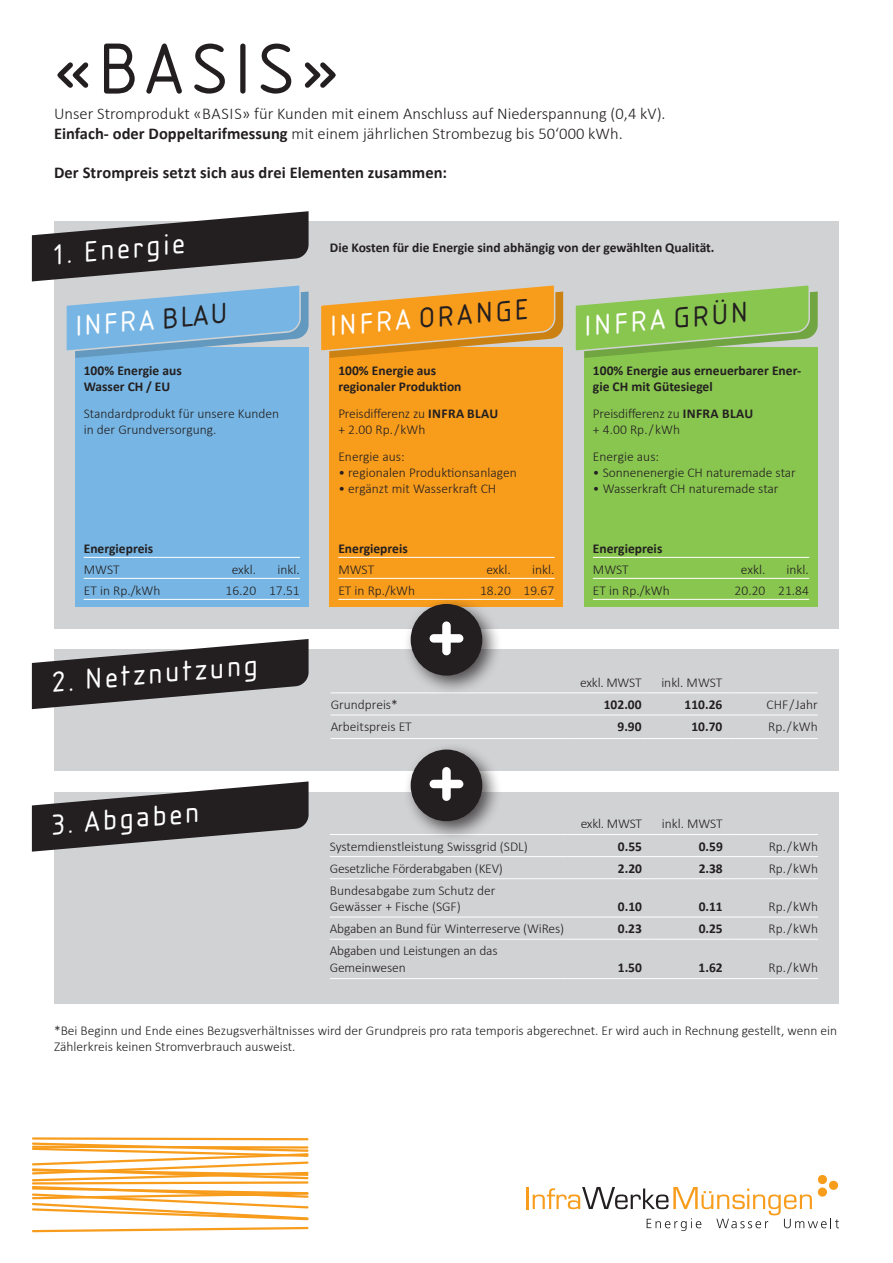
<style>
.page{position:relative;width:893px;height:1263px;background:#fff}
.page>*{position:absolute;margin:0;border:0;box-sizing:border-box;transform-origin:0 0}
.t1{font:75px "Isonorm D";letter-spacing:.08em;color:#231f20}
.t2{font:30px "Isonorm D";color:#fff}
.t3{font:30px "Isonorm D";color:#231f20}
.t4{font:300 16.5px/19.8px "Calibri";color:#231f20}
.t5{font:700 16.5px "Calibri";letter-spacing:.005em;color:#231f20}
.t6{font:300 13.5px/16.2px "Calibri";color:#231f20}
.t7{font:700 13.5px/16.2px "Calibri";color:#231f20}
.t8{font:300 13.5px "Calibri";letter-spacing:-.02em;color:#231f20}
.s1{font-weight:700}
.s2{color:#231f20}
.s3{color:#fff}
</style>
<div class="page">
<div style="left:54px;top:221px;width:785px;height:407px;background:#d1d2d4"></div>
<div style="left:54px;top:650px;width:785px;height:121px;background:#d1d2d4"></div>
<div style="left:54px;top:792px;width:785px;height:211px;background:#d1d2d4"></div>
<div style="left:75px;top:348px;width:234px;height:259px;background:#77b6e4"></div>
<hr style="left:84px;top:557px;width:216px;height:1px;background:#fff">
<hr style="left:84px;top:578px;width:216px;height:1px;background:#fff">
<hr style="left:84px;top:599px;width:216px;height:1px;background:#fff">
<div style="left:330px;top:348px;width:233px;height:259px;background:#f89c1c"></div>
<hr style="left:338px;top:557px;width:217px;height:1px;background:#fff">
<hr style="left:338px;top:578px;width:217px;height:1px;background:#fff">
<hr style="left:338px;top:599px;width:217px;height:1px;background:#fff">
<div style="left:584px;top:348px;width:234px;height:259px;background:#89c650"></div>
<hr style="left:593px;top:557px;width:216px;height:1px;background:#fff">
<hr style="left:593px;top:578px;width:216px;height:1px;background:#fff">
<hr style="left:593px;top:599px;width:216px;height:1px;background:#fff">
<hr style="left:331px;top:692px;width:237px;height:1px;background:#fff">
<hr style="left:568px;top:692px;width:80px;height:1px;background:#fff">
<hr style="left:648px;top:692px;width:80px;height:1px;background:#fff">
<hr style="left:728px;top:692px;width:90px;height:1px;background:#fff">
<hr style="left:331px;top:715px;width:237px;height:1px;background:#fff">
<hr style="left:568px;top:715px;width:80px;height:1px;background:#fff">
<hr style="left:648px;top:715px;width:80px;height:1px;background:#fff">
<hr style="left:728px;top:715px;width:90px;height:1px;background:#fff">
<hr style="left:331px;top:738px;width:237px;height:1px;background:#fff">
<hr style="left:568px;top:738px;width:80px;height:1px;background:#fff">
<hr style="left:648px;top:738px;width:80px;height:1px;background:#fff">
<hr style="left:728px;top:738px;width:90px;height:1px;background:#fff">
<hr style="left:330px;top:834px;width:237px;height:1px;background:#fff">
<hr style="left:567px;top:834px;width:81px;height:1px;background:#fff">
<hr style="left:648px;top:834px;width:81px;height:1px;background:#fff">
<hr style="left:729px;top:834px;width:89px;height:1px;background:#fff">
<hr style="left:330px;top:856px;width:237px;height:1px;background:#fff">
<hr style="left:567px;top:856px;width:81px;height:1px;background:#fff">
<hr style="left:648px;top:856px;width:81px;height:1px;background:#fff">
<hr style="left:729px;top:856px;width:89px;height:1px;background:#fff">
<hr style="left:330px;top:878px;width:237px;height:1px;background:#fff">
<hr style="left:567px;top:878px;width:81px;height:1px;background:#fff">
<hr style="left:648px;top:878px;width:81px;height:1px;background:#fff">
<hr style="left:729px;top:878px;width:89px;height:1px;background:#fff">
<hr style="left:330px;top:917px;width:237px;height:1px;background:#fff">
<hr style="left:567px;top:917px;width:81px;height:1px;background:#fff">
<hr style="left:648px;top:917px;width:81px;height:1px;background:#fff">
<hr style="left:729px;top:917px;width:89px;height:1px;background:#fff">
<hr style="left:330px;top:939px;width:237px;height:1px;background:#fff">
<hr style="left:567px;top:939px;width:81px;height:1px;background:#fff">
<hr style="left:648px;top:939px;width:81px;height:1px;background:#fff">
<hr style="left:729px;top:939px;width:89px;height:1px;background:#fff">
<hr style="left:330px;top:978px;width:237px;height:1px;background:#fff">
<hr style="left:567px;top:978px;width:81px;height:1px;background:#fff">
<hr style="left:648px;top:978px;width:81px;height:1px;background:#fff">
<hr style="left:729px;top:978px;width:89px;height:1px;background:#fff">
<svg style="left:321px;top:285px;width:242px;height:73px"></svg>
<svg style="left:32px;top:639px;width:277px;height:70px"></svg>
<svg style="left:32px;top:781px;width:277px;height:71px"></svg>
<svg style="left:575px;top:285px;width:243px;height:73px"></svg>
<div style="left:403px;top:741px;width:99px;height:100px;background:#231f20;opacity:.75"></div>
<div style="left:411px;top:749px;width:71px;height:72px;background:#231f20;border-radius:50%"></div>
<svg style="left:430px;top:767px;width:33px;height:34px"></svg>
<hr style="left:526px;top:1187px;width:3px;height:22px;background:#f89c1c">
<svg style="left:533px;top:1175px;width:306px;height:56px"></svg>
<svg style="left:32px;top:1137px;width:277px;height:96px"></svg>
<svg style="left:32px;top:211px;width:277px;height:147px"></svg>
<div style="left:403px;top:596px;width:99px;height:100px;background:#231f20;opacity:.75"></div>
<div style="left:411px;top:604px;width:71px;height:72px;background:#231f20;border-radius:50%"></div>
<svg style="left:430px;top:621px;width:33px;height:34px"></svg>
<h1 class="t1" style="left:54px;top:27px;width:287px">«BASIS»</h1>
<p class="t4" style="left:54px;top:103px;width:613px">Unser Stromprodukt «BASIS» für Kunden mit einem Anschluss auf Niederspannung (0,4 kV).<br><span class="s1">Einfach- oder Doppeltarifmessung</span> mit einem jährlichen Strombezug bis 50‘000 kWh.</p>
<p class="t5" style="left:54px;top:161px;width:395px">Der Strompreis setzt sich aus drei Elementen zusammen:</p>
<h2 class="t2" style="left:50px;top:238px;width:135px;rotate:-5deg">1. Energie</h2>
<p class="t7" style="left:330px;top:240px;width:386px">Die Kosten für die Energie sind abhängig von der gewählten Qualität.</p>
<h2 class="t2" style="left:73px;top:310px;width:155px;rotate:-5deg">INFRA <span class="s2">BLAU</span></h2>
<h2 class="t3" style="left:327px;top:310px;width:200px;rotate:-5deg"><span class="s3">INFRA</span> ORANGE</h2>
<p class="t7" style="left:84px;top:362px;width:99px">100% Energie aus<br>Wasser CH / EU</p>
<p class="t6" style="left:84px;top:405px;width:197px">Standardprodukt für unsere Kunden in der Grundversorgung.</p>
<p class="t7" style="left:84px;top:540px;width:71px">Energiepreis</p>
<p class="t6" style="left:84px;top:561px;width:37px">MWST</p>
<p class="t6" style="left:232px;top:561px;width:26px">exkl.</p>
<p class="t6" style="left:277px;top:561px;width:24px">inkl.</p>
<p class="t6" style="left:84px;top:582px;width:78px">ET in Rp./kWh</p>
<p class="t6" style="left:225px;top:582px;width:76px">16.20 17.51</p>
<h2 class="t2" style="left:50px;top:666px;width:208px;rotate:-5deg">2. Netznutzung</h2>
<p class="t7" style="left:338px;top:362px;width:125px">100% Energie aus regionaler Produktion</p>
<p class="t6" style="left:338px;top:405px;width:162px">Preisdifferenz zu <span class="s1">INFRA BLAU </span>+ 2.00 Rp. / kWh</p>
<p class="t6" style="left:338px;top:448px;width:68px">Energie aus:</p>
<p class="t6" style="left:338px;top:464px;width:180px">• regionalen Produktionsanlagen</p>
<p class="t6" style="left:338px;top:480px;width:159px">• ergänzt mit Wasserkraft CH</p>
<p class="t7" style="left:338px;top:540px;width:71px">Energiepreis</p>
<p class="t6" style="left:338px;top:561px;width:37px">MWST</p>
<p class="t6" style="left:486px;top:561px;width:26px">exkl.</p>
<p class="t6" style="left:532px;top:561px;width:24px">inkl.</p>
<p class="t6" style="left:338px;top:582px;width:78px">ET in Rp./kWh</p>
<p class="t6" style="left:480px;top:582px;width:76px">18.20 19.67</p>
<h2 class="t2" style="left:582px;top:310px;width:166px;rotate:-5deg">INFRA <span class="s2">GRÜN</span></h2>
<p class="t7" style="left:593px;top:362px;width:210px">100% Energie aus erneuerbarer Ener&shy;gie CH mit Gütesiegel</p>
<p class="t6" style="left:593px;top:405px;width:162px">Preisdifferenz zu <span class="s1">INFRA BLAU </span>+ 4.00 Rp. / kWh</p>
<p class="t6" style="left:593px;top:448px;width:68px">Energie aus:</p>
<p class="t6" style="left:593px;top:464px;width:205px">• Sonnenenergie CH naturemade star</p>
<p class="t6" style="left:593px;top:480px;width:187px">• Wasserkraft CH naturemade star</p>
<p class="t7" style="left:593px;top:540px;width:71px">Energiepreis</p>
<p class="t6" style="left:593px;top:561px;width:37px">MWST</p>
<p class="t6" style="left:741px;top:561px;width:26px">exkl.</p>
<p class="t6" style="left:787px;top:561px;width:24px">inkl.</p>
<p class="t6" style="left:593px;top:582px;width:78px">ET in Rp./kWh</p>
<p class="t6" style="left:735px;top:582px;width:76px">20.20 21.84</p>
<p class="t8" style="left:580px;top:674px;width:63px">exkl. MWST</p>
<p class="t6" style="left:661px;top:674px;width:63px">inkl. MWST</p>
<h2 class="t2" style="left:50px;top:808px;width:149px;rotate:-5deg">3. Abgaben</h2>
<p class="t6" style="left:331px;top:696px;width:69px">Grundpreis*</p>
<p class="t7" style="left:604px;top:696px;width:39px">102.00</p>
<p class="t7" style="left:685px;top:696px;width:39px">110.26</p>
<p class="t6" style="left:767px;top:696px;width:53px">CHF / Jahr</p>
<p class="t6" style="left:331px;top:718px;width:83px">Arbeitspreis ET</p>
<p class="t7" style="left:617px;top:718px;width:26px">9.90</p>
<p class="t7" style="left:691px;top:718px;width:32px">10.70</p>
<p class="t6" style="left:768px;top:718px;width:51px">Rp. / kWh</p>
<p class="t8" style="left:581px;top:816px;width:63px">exkl. MWST</p>
<p class="t6" style="left:662px;top:816px;width:63px">inkl. MWST</p>
<p class="t6" style="left:330px;top:838px;width:200px">Systemdienstleistung Swissgrid (SDL)</p>
<p class="t7" style="left:618px;top:838px;width:26px">0.55</p>
<p class="t7" style="left:699px;top:838px;width:26px">0.59</p>
<p class="t6" style="left:769px;top:838px;width:51px">Rp. / kWh</p>
<p class="t6" style="left:330px;top:860px;width:175px">Gesetzliche Förderabgaben (KEV)</p>
<p class="t7" style="left:618px;top:860px;width:26px">2.20</p>
<p class="t7" style="left:699px;top:860px;width:26px">2.38</p>
<p class="t6" style="left:769px;top:860px;width:51px">Rp. / kWh</p>
<p class="t6" style="left:330px;top:882px;width:167px">Bundesabgabe zum Schutz der<br>Gewässer + Fische (SGF)</p>
<p class="t7" style="left:618px;top:898px;width:26px">0.10</p>
<p class="t7" style="left:699px;top:898px;width:26px">0.11</p>
<p class="t6" style="left:769px;top:898px;width:51px">Rp. / kWh</p>
<p class="t6" style="left:330px;top:920px;width:236px">Abgaben an Bund für Winterreserve (WiRes)</p>
<p class="t7" style="left:618px;top:920px;width:26px">0.23</p>
<p class="t7" style="left:699px;top:920px;width:26px">0.25</p>
<p class="t6" style="left:769px;top:920px;width:51px">Rp. / kWh</p>
<p class="t6" style="left:330px;top:943px;width:169px">Abgaben und Leistungen an das<br>Gemeinwesen</p>
<p class="t7" style="left:618px;top:959px;width:26px">1.50</p>
<p class="t7" style="left:699px;top:959px;width:26px">1.62</p>
<p class="t6" style="left:769px;top:959px;width:51px">Rp. / kWh</p>
<p class="t6" style="left:54px;top:1022px;width:785px">*Bei Beginn und Ende eines Bezugsverhältnisses wird der Grundpreis pro rata temporis abgerechnet. Er wird auch in Rechnung gestellt, wenn ein<br>Zählerkreis keinen Stromverbrauch ausweist.</p>
</div>
